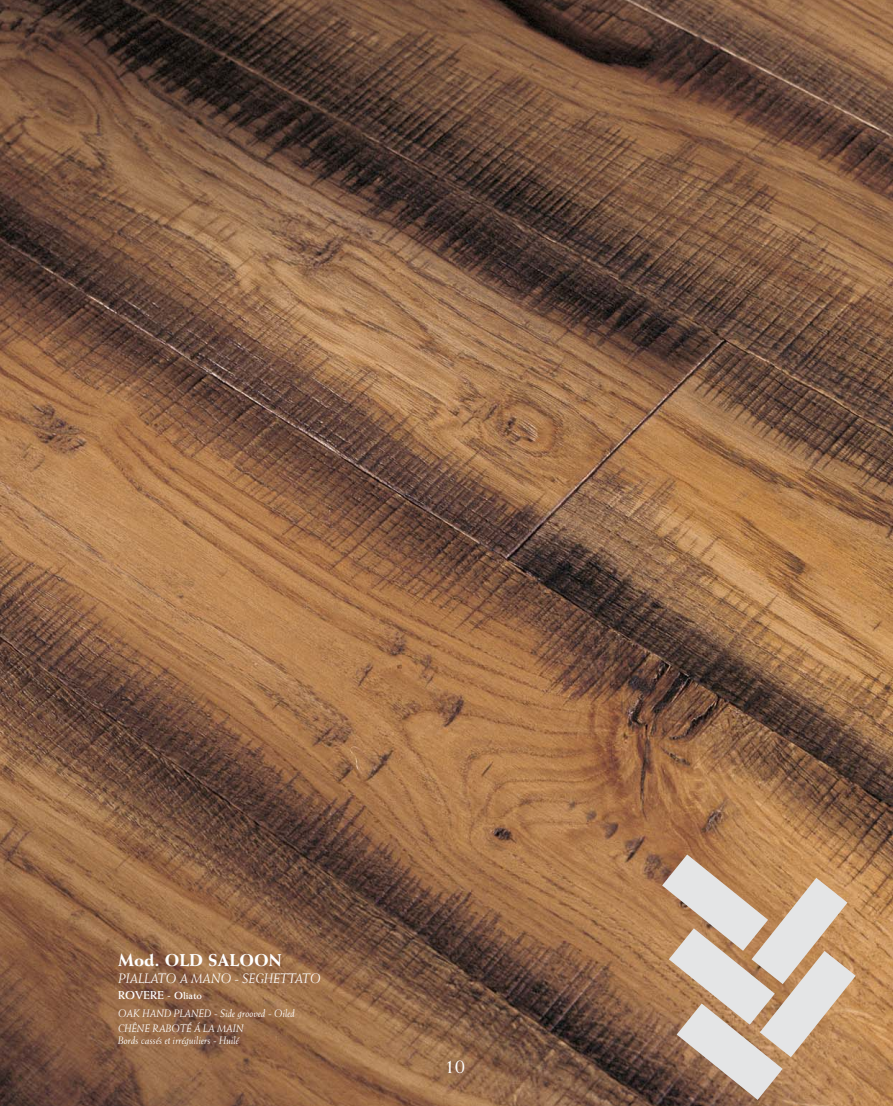
<style>
.page{position:relative;width:893px;height:1106px;background:#fff}
.page>*{position:absolute;margin:0;border:0;box-sizing:border-box;transform-origin:0 0}
.t1{font:20.7px "Weiss";color:#fff}
.t2{font:800 17.25px "Weiss";color:#fff}
.t3{font:italic 13.8px "Weiss";color:#fff}
.t4{font:700 11.55px "Weiss";color:#fff}
.t5{font:italic 10.95px/14.9px "Weiss";color:#fff}
.s1{font-size:17.7px}
.s2{font-size:10.35px}
</style>
<div class="page">
<img style="left:0;top:0;width:893px;height:1105px">
<svg style="left:662px;top:854px;width:194px;height:245px;background:#c6ab93"></svg>
<h2 class="t2" style="left:118px;top:954px;width:165px"><span class="s1">Mod.</span> OLD SALOON</h2>
<p class="t4" style="left:118px;top:991px;width:86px">ROVERE - <span class="s2">Oliato</span></p>
<p class="t5" style="left:118px;top:1006px;width:178px">OAK HAND PLANED - Side grooved - Oiled<br>CHÊNE RABOTÉ Á LA MAIN</p>
<p class="t5" style="left:118px;top:1033px;width:122px">Bords cassés et irréguiliers - Huilé</p>
<p class="t3" style="left:118px;top:972px;width:204px">PIALLATO A MANO - SEGHETTATO</p>
<h1 class="t1" style="left:444px;top:1057px;width:22px">10</h1>
</div>
